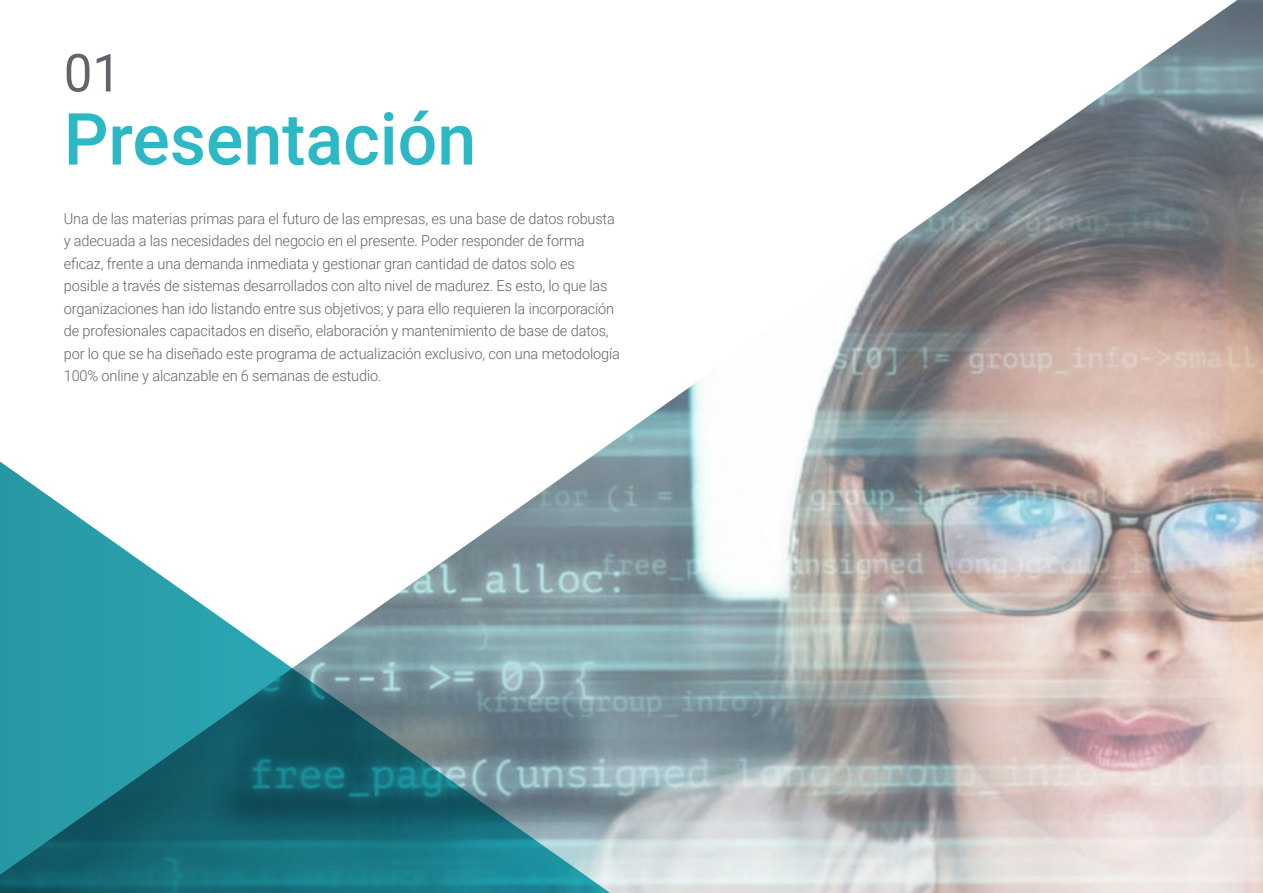
<style>
.page{position:relative;width:1263px;height:893px;background:#fff}
.page>*{position:absolute;margin:0;border:0;box-sizing:border-box;transform-origin:0 0}
.t1{font:500 72px "Roboto";color:#2db8c5}
.t2{font:52.5px "Roboto";color:#61646a}
.t3{font:300 15px/22.5px "Roboto";letter-spacing:-.01em;color:#61646a}
</style>
<div class="page">
<img style="left:606px;top:0;width:657px;height:893px">
<svg style="left:0;top:446px;width:640px;height:447px"></svg>
<h2 class="t2" style="left:64px;top:36px;width:59px">01</h2>
<h1 class="t1" style="left:64px;top:89px;width:414px">Presentación</h1>
<p class="t3" style="left:64px;top:207px;width:558px">Una de las materias primas para el futuro de las empresas, es una base de datos robusta y adecuada a las necesidades del negocio en el presente. Poder responder de forma eficaz, frente a una demanda inmediata y gestionar gran cantidad de datos solo es posible a través de sistemas desarrollados con alto nivel de madurez. Es esto, lo que las organizaciones han ido listando entre sus objetivos; y para ello requieren la incorporación de profesionales capacitados en diseño, elaboración y mantenimiento de base de datos, por lo que se ha diseñado este programa de actualización exclusivo, con una metodología 100% online y alcanzable en 6 semanas de estudio.</p>
</div>
